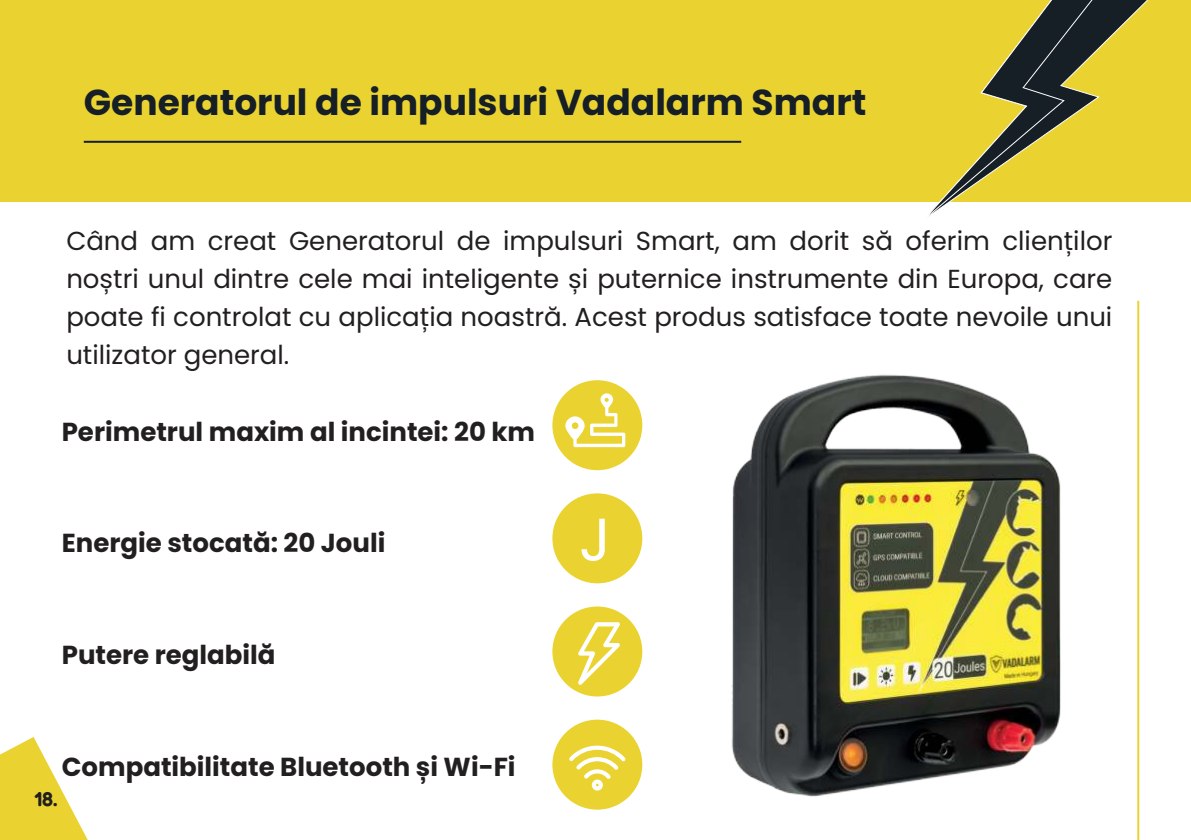
<style>
.page{position:relative;width:1191px;height:840px;background:#fff}
.page>*{position:absolute;margin:0;border:0;box-sizing:border-box;transform-origin:0 0}
.t1{font:60px "Poppins";color:#fff}
.t2{font:700 36px "Poppins";color:#161f26}
.t3{font:26px/38px "Poppins";color:#221f1f;text-align:justify}
.t4{font:700 26px "Poppins";color:#221f1f}
.t5{font:300 20px "Fredoka";color:#221f1f}
</style>
<div class="page">
<div style="left:0;top:0;width:1191px;height:201px;background:#ead330"></div>
<hr style="left:84px;top:141px;width:657px;height:2px;background:#161f26">
<svg style="left:918px;top:0;width:236px;height:202px"></svg>
<svg style="left:922px;top:0;width:186px;height:217px"></svg>
<img style="left:580px;top:300px;width:560px;height:539px">
<hr style="left:1137px;top:300px;width:2px;height:539px;background:#ead330">
<svg style="left:0;top:737px;width:88px;height:102px"></svg>
<div style="left:552px;top:380px;width:90px;height:90px;background:#ead330;border-radius:50%"></div>
<svg style="left:565px;top:393px;width:60px;height:54px"></svg>
<div style="left:552px;top:493px;width:90px;height:90px;background:#ead330;border-radius:50%"></div>
<div style="left:552px;top:719px;width:90px;height:90px;background:#ead330;border-radius:50%"></div>
<div style="left:552px;top:606px;width:90px;height:90px;background:#ead330;border-radius:50%"></div>
<svg style="left:569px;top:745px;width:57px;height:46px"></svg>
<svg style="left:578px;top:622px;width:42px;height:62px"></svg>
<h2 class="t2" style="left:84px;top:82px;width:784px">Generatorul de impulsuri Vadalarm Smart</h2>
<p class="t3" style="left:66px;top:222px;width:1047px">Când am creat Generatorul de impulsuri Smart, am dorit să oferim clienților noștri unul dintre cele mai inteligente și puternice instrumente din Europa, care poate fi controlat cu aplicația noastră. Acest produs satisface toate nevoile unui utilizator general.</p>
<p class="t4" style="left:62px;top:416px;width:475px">Perimetrul maxim al incintei: 20 km</p>
<p class="t4" style="left:62px;top:528px;width:325px">Energie stocată: 20 Jouli</p>
<p class="t4" style="left:62px;top:639px;width:215px">Putere reglabilă</p>
<p class="t4" style="left:62px;top:751px;width:455px">Compatibilitate Bluetooth și Wi-Fi</p>
<p class="t5" style="left:35px;top:786px;width:24px">18.</p>
<h1 class="t1" style="left:579px;top:504px;width:33px">J</h1>
</div>
